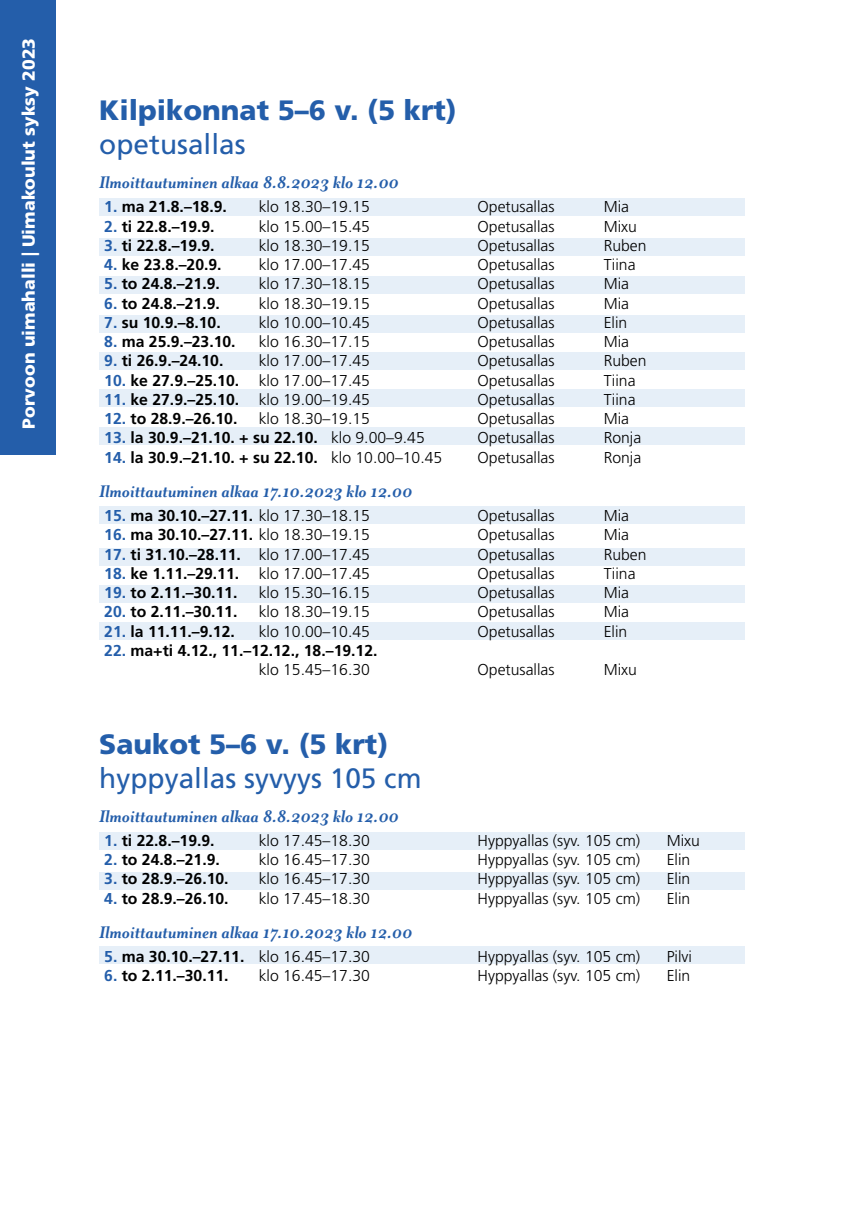
<style>
.page{position:relative;width:844px;height:1216px;background:#fff}
.page>*{position:absolute;margin:0;border:0;box-sizing:border-box;transform-origin:0 0}
.t1{font:28px/33.6px "Frutiger LT Std";color:#245eaa}
.t2{font:900 28px/33.6px "Frutiger LT Std";color:#245eaa}
.P_yläotsikko{font:italic 700 19.25px "Mrs Eaves OT";color:#245eaa}
.t3{font:900 17.5px "Frutiger LT Std";color:#fff}
.P_leipis{font:300 15.75px "Frutiger LT Std";color:#000}
.P_leipis-2{font:700 15.75px "Frutiger LT Std";color:#000}
.s1{font-weight:400}
.s2{color:#245eaa}
.s3{font-weight:300}
.s4{font-weight:900}
</style>
<div class="page">
<div style="left:99px;top:832px;width:645px;height:18px;background:#e6eff8"></div>
<div style="left:99px;top:872px;width:645px;height:17px;background:#e6eff8"></div>
<div style="left:99px;top:946px;width:645px;height:18px;background:#e6eff8"></div>
<div style="left:99px;top:198px;width:645px;height:18px;background:#e6eff8"></div>
<div style="left:99px;top:428px;width:645px;height:17px;background:#e6eff8"></div>
<div style="left:99px;top:238px;width:645px;height:17px;background:#e6eff8"></div>
<div style="left:99px;top:506px;width:645px;height:17px;background:#e6eff8"></div>
<div style="left:99px;top:277px;width:645px;height:17px;background:#e6eff8"></div>
<div style="left:99px;top:548px;width:645px;height:17px;background:#e6eff8"></div>
<div style="left:99px;top:622px;width:645px;height:18px;background:#e6eff8"></div>
<div style="left:99px;top:315px;width:645px;height:17px;background:#e6eff8"></div>
<div style="left:99px;top:585px;width:645px;height:17px;background:#e6eff8"></div>
<div style="left:99px;top:389px;width:645px;height:18px;background:#e6eff8"></div>
<div style="left:99px;top:352px;width:645px;height:18px;background:#e6eff8"></div>
<div style="left:0;top:0;width:56px;height:454px;background:#245eaa"></div>
<p class="t3" style="left:18px;top:428px;width:392px;rotate:-90deg">Porvoon uimahalli | Uimakoulut syksy 2023</p>
<h2 class="t2" style="left:99px;top:94px;width:359px">Kilpikonnat 5–6 v. (5 krt) <span class="s1">opetusallas</span></h2>
<p class="P_yläotsikko" style="left:99px;top:172px;width:301px">Ilmoittautuminen alkaa 8.8.2023 klo 12.00</p>
<p class="P_leipis-2" style="left:104px;top:197px;width:124px"><span class="s2">1.</span> ma 21.8.–18.9.</p>
<p class="P_leipis" style="left:258px;top:198px;width:113px">klo 18.30–19.15</p>
<p class="P_leipis" style="left:477px;top:198px;width:79px">Opetusallas</p>
<p class="P_leipis" style="left:603px;top:198px;width:27px">Mia</p>
<p class="P_leipis-2" style="left:104px;top:217px;width:112px"><span class="s2">2.</span> ti 22.8.–19.9.</p>
<p class="P_leipis" style="left:258px;top:217px;width:113px">klo 15.00–15.45</p>
<p class="P_leipis" style="left:477px;top:217px;width:79px">Opetusallas</p>
<p class="P_leipis" style="left:603px;top:217px;width:35px">Mixu</p>
<p class="P_leipis-2" style="left:104px;top:236px;width:112px"><span class="s2">3.</span> ti 22.8.–19.9.</p>
<p class="P_leipis" style="left:258px;top:236px;width:113px">klo 18.30–19.15</p>
<p class="P_leipis" style="left:477px;top:236px;width:79px">Opetusallas</p>
<p class="P_leipis" style="left:603px;top:236px;width:44px">Ruben</p>
<p class="P_leipis-2" style="left:104px;top:255px;width:119px"><span class="s2">4.</span> ke 23.8.–20.9.</p>
<p class="P_leipis" style="left:258px;top:256px;width:113px">klo 17.00–17.45</p>
<p class="P_leipis" style="left:477px;top:256px;width:79px">Opetusallas</p>
<p class="P_leipis" style="left:603px;top:256px;width:33px">Tiina</p>
<p class="P_leipis-2" style="left:104px;top:274px;width:117px"><span class="s2">5.</span> to 24.8.–21.9.</p>
<p class="P_leipis" style="left:258px;top:275px;width:113px">klo 17.30–18.15</p>
<p class="P_leipis" style="left:477px;top:275px;width:79px">Opetusallas</p>
<p class="P_leipis" style="left:603px;top:275px;width:27px">Mia</p>
<p class="P_leipis-2" style="left:104px;top:294px;width:117px"><span class="s2">6.</span> to 24.8.–21.9.</p>
<p class="P_leipis" style="left:258px;top:294px;width:113px">klo 18.30–19.15</p>
<p class="P_leipis" style="left:477px;top:294px;width:79px">Opetusallas</p>
<p class="P_leipis" style="left:603px;top:294px;width:27px">Mia</p>
<p class="P_leipis-2" style="left:104px;top:313px;width:118px"><span class="s2">7.</span> su 10.9.–8.10.</p>
<p class="P_leipis" style="left:258px;top:313px;width:113px">klo 10.00–10.45</p>
<p class="P_leipis" style="left:477px;top:313px;width:79px">Opetusallas</p>
<p class="P_leipis" style="left:603px;top:313px;width:25px">Elin</p>
<p class="P_leipis-2" style="left:104px;top:332px;width:133px"><span class="s2">8.</span> ma 25.9.–23.10.</p>
<p class="P_leipis" style="left:258px;top:333px;width:113px">klo 16.30–17.15</p>
<p class="P_leipis" style="left:477px;top:333px;width:79px">Opetusallas</p>
<p class="P_leipis" style="left:603px;top:333px;width:27px">Mia</p>
<p class="P_leipis-2" style="left:104px;top:351px;width:121px"><span class="s2">9.</span> ti 26.9.–24.10.</p>
<p class="P_leipis" style="left:258px;top:352px;width:113px">klo 17.00–17.45</p>
<p class="P_leipis" style="left:477px;top:352px;width:79px">Opetusallas</p>
<p class="P_leipis" style="left:603px;top:352px;width:44px">Ruben</p>
<p class="P_leipis-2" style="left:104px;top:371px;width:267px"><span class="s2">10.</span> ke 27.9.–25.10. <span class="s3">klo 17.00–17.45</span></p>
<p class="P_leipis" style="left:477px;top:371px;width:79px">Opetusallas</p>
<p class="P_leipis" style="left:603px;top:371px;width:33px">Tiina</p>
<p class="P_leipis-2" style="left:104px;top:390px;width:267px"><span class="s2">11.</span> ke 27.9.–25.10. <span class="s3">klo 19.00–19.45</span></p>
<p class="P_leipis" style="left:477px;top:390px;width:79px">Opetusallas</p>
<p class="P_leipis" style="left:603px;top:390px;width:33px">Tiina</p>
<p class="P_leipis-2" style="left:104px;top:409px;width:135px"><span class="s2">12.</span> to 28.9.–26.10.</p>
<p class="P_leipis" style="left:258px;top:410px;width:113px">klo 18.30–19.15</p>
<p class="P_leipis" style="left:477px;top:410px;width:79px">Opetusallas</p>
<p class="P_leipis" style="left:603px;top:410px;width:27px">Mia</p>
<p class="P_leipis-2" style="left:104px;top:428px;width:322px"><span class="s2">13.</span> la 30.9.–21.10. + su 22.10. <span class="s3">klo 9.00–9.45</span></p>
<p class="P_leipis" style="left:477px;top:429px;width:79px">Opetusallas</p>
<p class="P_leipis" style="left:603px;top:429px;width:39px">Ronja</p>
<p class="P_leipis-2" style="left:104px;top:448px;width:339px"><span class="s2">14.</span> la 30.9.–21.10. + su 22.10. <span class="s3">klo 10.00–10.45</span></p>
<p class="P_leipis" style="left:477px;top:448px;width:79px">Opetusallas</p>
<p class="P_leipis" style="left:603px;top:448px;width:39px">Ronja</p>
<p class="P_yläotsikko" style="left:99px;top:480px;width:314px">Ilmoittautuminen alkaa 17.10.2023 klo 12.00</p>
<p class="P_leipis-2" style="left:104px;top:506px;width:267px"><span class="s2">15.</span> ma 30.10.–27.11. <span class="s3">klo 17.30–18.15</span></p>
<p class="P_leipis" style="left:477px;top:506px;width:79px">Opetusallas</p>
<p class="P_leipis" style="left:603px;top:506px;width:27px">Mia</p>
<p class="P_leipis-2" style="left:104px;top:525px;width:267px"><span class="s2">16.</span> ma 30.10.–27.11. <span class="s3">klo 18.30–19.15</span></p>
<p class="P_leipis" style="left:477px;top:526px;width:79px">Opetusallas</p>
<p class="P_leipis" style="left:603px;top:526px;width:27px">Mia</p>
<p class="P_leipis-2" style="left:104px;top:545px;width:267px"><span class="s2">17.</span> ti 31.10.–28.11. <span class="s3">klo 17.00–17.45</span></p>
<p class="P_leipis" style="left:477px;top:545px;width:79px">Opetusallas</p>
<p class="P_leipis" style="left:603px;top:545px;width:44px">Ruben</p>
<p class="P_leipis-2" style="left:104px;top:564px;width:267px"><span class="s2">18.</span> ke 1.11.–29.11. <span class="s3">klo 17.00–17.45</span></p>
<p class="P_leipis" style="left:477px;top:564px;width:79px">Opetusallas</p>
<p class="P_leipis" style="left:603px;top:564px;width:33px">Tiina</p>
<p class="P_leipis-2" style="left:104px;top:583px;width:135px"><span class="s2">19.</span> to 2.11.–30.11.</p>
<p class="P_leipis" style="left:258px;top:583px;width:113px">klo 15.30–16.15</p>
<p class="P_leipis" style="left:477px;top:583px;width:79px">Opetusallas</p>
<p class="P_leipis" style="left:603px;top:583px;width:27px">Mia</p>
<p class="P_leipis-2" style="left:104px;top:602px;width:135px"><span class="s2">20.</span> to 2.11.–30.11.</p>
<p class="P_leipis" style="left:258px;top:603px;width:113px">klo 18.30–19.15</p>
<p class="P_leipis" style="left:477px;top:603px;width:79px">Opetusallas</p>
<p class="P_leipis" style="left:603px;top:603px;width:27px">Mia</p>
<p class="P_leipis-2" style="left:104px;top:622px;width:132px"><span class="s2">21.</span> la 11.11.–9.12.</p>
<p class="P_leipis" style="left:258px;top:622px;width:113px">klo 10.00–10.45</p>
<p class="P_leipis" style="left:477px;top:622px;width:79px">Opetusallas</p>
<p class="P_leipis" style="left:603px;top:622px;width:25px">Elin</p>
<p class="P_leipis-2" style="left:104px;top:641px;width:275px"><span class="s2">22.</span> ma+ti 4.12., 11.–12.12., 18.–19.12.</p>
<p class="P_leipis" style="left:258px;top:660px;width:113px">klo 15.45–16.30</p>
<p class="P_leipis" style="left:477px;top:660px;width:79px">Opetusallas</p>
<p class="P_leipis" style="left:603px;top:660px;width:35px">Mixu</p>
<h2 class="t1" style="left:99px;top:727px;width:324px"><span class="s4">Saukot 5–6 v. (5 krt) </span>hyppyallas syvyys 105 cm</h2>
<p class="P_yläotsikko" style="left:99px;top:805px;width:301px">Ilmoittautuminen alkaa 8.8.2023 klo 12.00</p>
<p class="P_leipis-2" style="left:104px;top:831px;width:112px"><span class="s2">1.</span> ti 22.8.–19.9.</p>
<p class="P_leipis" style="left:258px;top:831px;width:113px">klo 17.45–18.30</p>
<p class="P_leipis" style="left:477px;top:831px;width:164px">Hyppyallas (syv. 105 cm)</p>
<p class="P_leipis" style="left:666px;top:831px;width:35px">Mixu</p>
<p class="P_leipis-2" style="left:104px;top:850px;width:117px"><span class="s2">2.</span> to 24.8.–21.9.</p>
<p class="P_leipis" style="left:258px;top:850px;width:113px">klo 16.45–17.30</p>
<p class="P_leipis" style="left:477px;top:850px;width:164px">Hyppyallas (syv. 105 cm)</p>
<p class="P_leipis" style="left:666px;top:850px;width:25px">Elin</p>
<p class="P_leipis-2" style="left:104px;top:869px;width:126px"><span class="s2">3.</span> to 28.9.–26.10.</p>
<p class="P_leipis" style="left:258px;top:870px;width:113px">klo 16.45–17.30</p>
<p class="P_leipis" style="left:477px;top:870px;width:164px">Hyppyallas (syv. 105 cm)</p>
<p class="P_leipis" style="left:666px;top:870px;width:25px">Elin</p>
<p class="P_leipis-2" style="left:104px;top:888px;width:126px"><span class="s2">4.</span> to 28.9.–26.10.</p>
<p class="P_leipis" style="left:258px;top:889px;width:113px">klo 17.45–18.30</p>
<p class="P_leipis" style="left:477px;top:889px;width:164px">Hyppyallas (syv. 105 cm)</p>
<p class="P_leipis" style="left:666px;top:889px;width:25px">Elin</p>
<p class="P_yläotsikko" style="left:99px;top:921px;width:314px">Ilmoittautuminen alkaa 17.10.2023 klo 12.00</p>
<p class="P_leipis-2" style="left:104px;top:947px;width:267px"><span class="s2">5.</span> ma 30.10.–27.11. <span class="s3">klo 16.45–17.30</span></p>
<p class="P_leipis" style="left:477px;top:947px;width:164px">Hyppyallas (syv. 105 cm)</p>
<p class="P_leipis" style="left:666px;top:947px;width:27px">Pilvi</p>
<p class="P_leipis-2" style="left:104px;top:966px;width:126px"><span class="s2">6.</span> to 2.11.–30.11.</p>
<p class="P_leipis" style="left:258px;top:966px;width:113px">klo 16.45–17.30</p>
<p class="P_leipis" style="left:477px;top:966px;width:164px">Hyppyallas (syv. 105 cm)</p>
<p class="P_leipis" style="left:666px;top:966px;width:25px">Elin</p>
</div>
